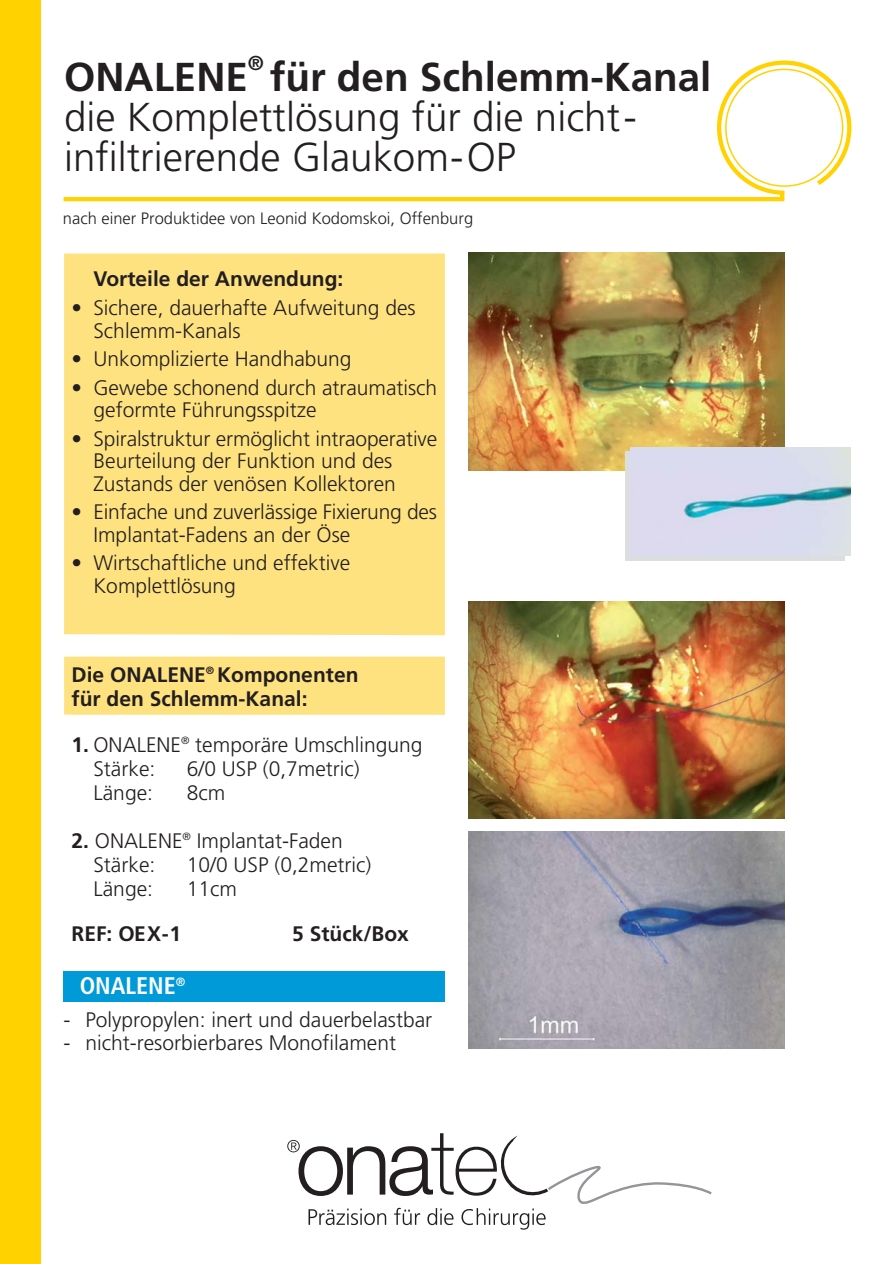
<style>
.page{position:relative;width:894px;height:1264px;background:#fff}
.page>*{position:absolute;margin:0;border:0;box-sizing:border-box;transform-origin:0 0}
.t1{font:300 40.35px/40.3px "Frutiger";color:#231f20}
.t2{font:700 40.35px "Frutiger";color:#231f20}
.t3{font:700 condensed 24px "Frutiger";color:#fff}
.t4{font:300 21px/22.5px "Frutiger";color:#231f20}
.t5{font:700 21px/23.7px "Frutiger";color:#231f20}
.t6{font:700 20.1px "Frutiger";color:#231f20}
.t7{font:300 16.5px "Frutiger";color:#231f20}
.s1{font-weight:700}
</style>
<div class="page">
<img style="left:468px;top:253px;width:316px;height:217px">
<div style="left:64px;top:656px;width:381px;height:59px;background:#ffe280"></div>
<div style="left:625px;top:452px;width:219px;height:109px;background:#dcddde"></div>
<div style="left:64px;top:253px;width:381px;height:382px;background:#ffe280"></div>
<div style="left:0;top:0;width:41px;height:1264px;background:#ffd200"></div>
<svg style="left:287px;top:1133px;width:425px;height:96px"></svg>
<hr style="left:64px;top:197px;width:720px;height:4px;background:#ffd200">
<img style="left:630px;top:447px;width:220px;height:108px">
<div style="left:64px;top:971px;width:381px;height:31px;background:#009ad9"></div>
<svg style="left:717px;top:60px;width:135px;height:137px"></svg>
<div style="left:724px;top:69px;width:119px;height:118px;border:2px solid #ffd200;border-radius:50%"></div>
<div style="left:779px;top:191px;width:5px;height:9px;background:#ffd200"></div>
<img style="left:468px;top:831px;width:316px;height:218px">
<img style="left:468px;top:601px;width:316px;height:218px">
<h1 class="t2" style="left:64px;top:60px;width:185px">ONALENE</h1>
<p class="t6" style="left:248px;top:55px;width:18px">®</p>
<h1 class="t2" style="left:269px;top:60px;width:443px">für den Schlemm-Kanal</h1>
<h1 class="t1" style="left:64px;top:100px;width:574px">die Komplettlösung für die nicht&shy;infiltrierende Glaukom-OP</h1>
<p class="t7" style="left:63px;top:212px;width:411px">nach einer Produktidee von Leonid Kodomskoi, Offenburg</p>
<p class="t5" style="left:93px;top:269px;width:251px">Vorteile der Anwendung:</p>
<p class="t4" style="left:93px;top:298px;width:324px;text-indent:-22px">• Sichere, dauerhafte Aufweitung des<br>Schlemm-Kanals</p>
<p class="t4" style="left:72px;top:349px;width:281px">• Unkomplizierte Handhabung</p>
<p class="t4" style="left:93px;top:378px;width:345px;text-indent:-22px">• Gewebe schonend durch atraumatisch geformte Führungsspitze</p>
<p class="t4" style="left:93px;top:429px;width:345px;text-indent:-22px">• Spiralstruktur ermöglicht intraoperative<br>Beurteilung der Funktion und des<br>Zustands der venösen Kollektoren</p>
<p class="t4" style="left:93px;top:502px;width:345px;text-indent:-22px">• Einfache und zuverlässige Fixierung des<br>Implantat-Fadens an der Öse</p>
<p class="t4" style="left:93px;top:553px;width:258px;text-indent:-22px">• Wirtschaftliche und effektive<br>Komplettlösung</p>
<p class="t5" style="left:72px;top:664px;width:288px">Die ONALENE<sup>®</sup> Komponenten für den Schlemm-Kanal:</p>
<p class="t4" style="left:93px;top:734px;width:330px;line-height:24px;text-indent:-22px"><span class="s1">1.</span> ONALENE<sup>®</sup> temporäre Umschlingung<br>Stärke:</p>
<p class="t4" style="left:187px;top:759px;width:174px">6/0 USP (0,7metric)</p>
<p class="t4" style="left:93px;top:783px;width:61px">Länge:</p>
<p class="t4" style="left:187px;top:783px;width:40px">8cm</p>
<p class="t4" style="left:93px;top:830px;width:251px;line-height:24px;text-indent:-22px"><span class="s1">2.</span> ONALENE<sup>®</sup> Implantat-Faden<br>Stärke:</p>
<p class="t4" style="left:187px;top:855px;width:186px">10/0 USP (0,2metric)</p>
<p class="t4" style="left:93px;top:879px;width:61px">Länge:</p>
<p class="t4" style="left:187px;top:879px;width:52px">11cm</p>
<p class="t5" style="left:72px;top:923px;width:111px">REF: OEX-1</p>
<p class="t5" style="left:292px;top:923px;width:118px">5 Stück/Box</p>
<p class="t3" style="left:80px;top:976px;width:107px">ONALENE<sup>®</sup></p>
<p class="t4" style="left:64px;top:1010px;width:370px">- Polypropylen: inert und dauerbelastbar</p>
<p class="t4" style="left:64px;top:1033px;width:334px">- nicht-resorbierbares Monofilament</p>
</div>
